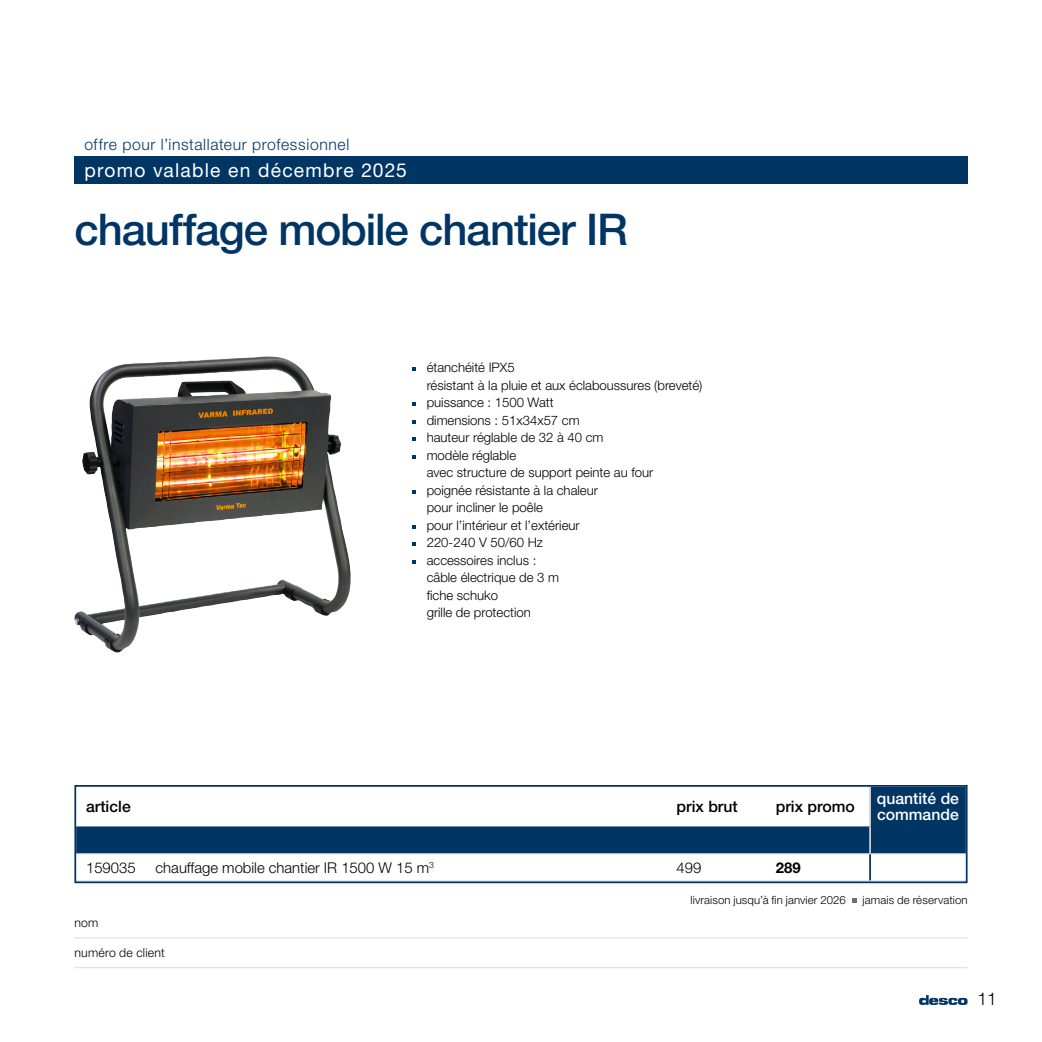
<style>
.page{position:relative;width:1042px;height:1042px;background:#fff}
.page>*{position:absolute;margin:0;border:0;box-sizing:border-box;transform-origin:0 0}
.t1{font:500 43.75px "Helvetica Neue LT Std";letter-spacing:-.025em;color:#003564}
.t2{font:19.25px "Helvetica Neue LT Std";letter-spacing:.06em;color:#fff}
.t3{font:300 17.5px "Helvetica Neue LT Std";color:#000}
.t4{font:300 15.75px "Helvetica Neue LT Std";letter-spacing:.04em;color:#003564}
.t5{font:500 15.75px "Helvetica Neue LT Std";color:#000}
.t6{font:500 15.75px/15.8px "Helvetica Neue LT Std";color:#fff}
.t7{font:300 14.88px "Helvetica Neue LT Std";color:#000}
.t8{font:700 14.88px "Helvetica Neue LT Std";color:#000}
.t9{font:300 13.12px/17.5px "Helvetica Neue LT Std";color:#000}
.t10{font:300 12.25px "Helvetica Neue LT Std";letter-spacing:.02em;color:#000}
.t11{font:300 11.38px "Helvetica Neue LT Std";letter-spacing:.01em;color:#000}
</style>
<div class="page">
<svg style="left:919px;top:995px;width:48px;height:10px"></svg>
<img style="left:74px;top:356px;width:277px;height:297px">
<svg style="left:852px;top:898px;width:4px;height:5px"></svg>
<svg style="left:75px;top:938px;width:892px;height:1px"></svg>
<hr style="left:74px;top:937px;width:893px;height:1px;background:#e3e3e3">
<hr style="left:74px;top:967px;width:893px;height:1px;background:#e3e3e3">
<div style="left:74px;top:156px;width:893px;height:28px;background:#003564"></div>
<svg style="left:412px;top:420px;width:3px;height:4px"></svg>
<svg style="left:412px;top:455px;width:3px;height:4px"></svg>
<svg style="left:412px;top:490px;width:3px;height:4px"></svg>
<svg style="left:412px;top:525px;width:3px;height:4px"></svg>
<svg style="left:412px;top:560px;width:3px;height:4px"></svg>
<svg style="left:77px;top:788px;width:887px;height:65px"></svg>
<hr style="left:869px;top:787px;width:2px;height:39px;background:#cfd0d0">
<hr style="left:869px;top:826px;width:2px;height:27px;background:#cfd0d0">
<hr style="left:869px;top:854px;width:2px;height:26px;background:#003564">
<hr style="left:76px;top:853px;width:75px;height:1px;background:#cfd0d0">
<hr style="left:151px;top:853px;width:520px;height:1px;background:#cfd0d0">
<hr style="left:671px;top:853px;width:100px;height:1px;background:#cfd0d0">
<hr style="left:771px;top:853px;width:99px;height:1px;background:#cfd0d0">
<hr style="left:870px;top:853px;width:96px;height:1px;background:#cfd0d0">
<div style="left:74px;top:785px;width:893px;height:98px;border:2px solid #003564"></div>
<p class="t4" style="left:84px;top:135px;width:266px">offre pour l’installateur professionnel</p>
<h2 class="t2" style="left:84px;top:158px;width:324px">promo valable en décembre 2025</h2>
<h1 class="t1" style="left:74px;top:203px;width:555px">chauffage mobile chantier IR</h1>
<p class="t9" style="left:427px;top:359px;width:277px">étanchéité IPX5<br>résistant à la pluie et aux éclaboussures (breveté) puissance : 1500 Watt<br>dimensions : 51x34x57 cm<br>hauteur réglable de 32 à 40 cm<br>modèle réglable<br>avec structure de support peinte au four<br>poignée résistante à la chaleur<br>pour incliner le poêle<br>pour l’intérieur et l’extérieur<br>220-240 V 50/60 Hz<br>accessoires inclus :<br>câble électrique de 3 m<br>fiche schuko<br>grille de protection</p>
<p class="t5" style="left:86px;top:797px;width:46px">article</p>
<p class="t5" style="left:676px;top:797px;width:63px">prix brut</p>
<p class="t5" style="left:776px;top:797px;width:81px">prix promo</p>
<p class="t6" style="left:877px;top:791px;width:84px">quantité de commande</p>
<p class="t7" style="left:86px;top:858px;width:51px">159035</p>
<p class="t7" style="left:156px;top:858px;width:280px">chauffage mobile chantier IR 1500 W 15 m<sup>3</sup></p>
<p class="t7" style="left:676px;top:858px;width:26px">499</p>
<p class="t8" style="left:776px;top:858px;width:26px">289</p>
<p class="t10" style="left:74px;top:915px;width:26px">nom</p>
<p class="t10" style="left:74px;top:945px;width:92px">numéro de client</p>
<p class="t11" style="left:690px;top:893px;width:157px">livraison jusqu’à fin janvier 2026</p>
<p class="t11" style="left:862px;top:893px;width:106px">jamais de réservation</p>
<h3 class="t3" style="left:977px;top:988px;width:21px">11</h3>
</div>
